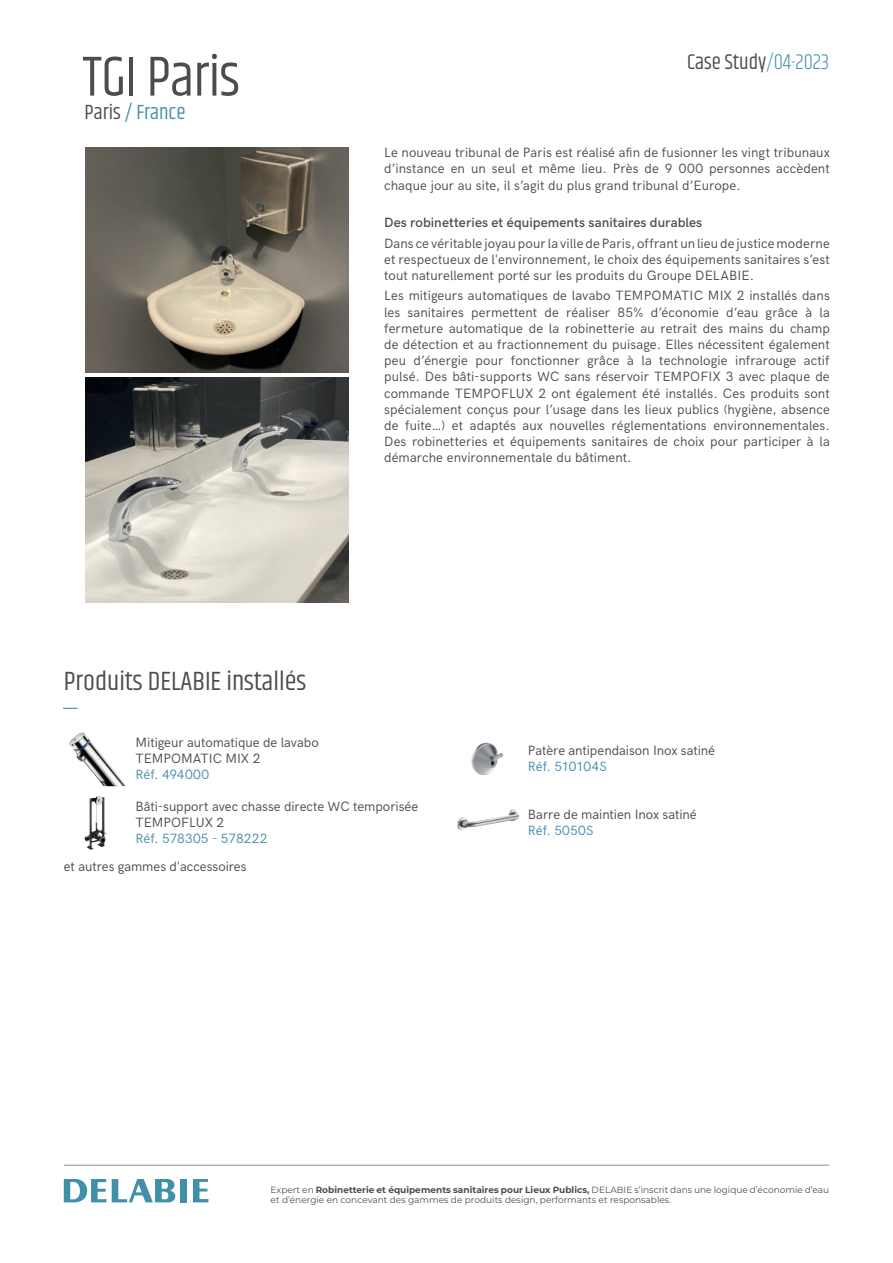
<style>
.page{position:relative;width:893px;height:1263px;background:#fff}
.page>*{position:absolute;margin:0;border:0;box-sizing:border-box;transform-origin:0 0}
.t1{font:57.75px "Khand";letter-spacing:-.01em;color:#4b4c4d;scale:.96 1}
.t2{font:27px "Khand";color:#4b4c4d}
.t3{font:21.9px "Khand";color:#4b4c4d;scale:.96 1}
.t4{font:21px "Khand";color:#428fa8}
.t5{font:13.5px/16.2px "HK Grotesk";color:#4b4c4d;text-align:justify}
.t6{font:600 13.5px "HK Grotesk";letter-spacing:.005em;color:#4b4c4d}
.t7{font:13.5px "HK Grotesk";letter-spacing:-.005em;color:#428fa8}
.t8{font:13.5px "HK Grotesk";letter-spacing:.015em;color:#428fa8}
.t9{font:9px/10.8px "Montserrat";color:#4b4c4d}
.s1{color:#4b4c4d}
.s2{font-weight:300;color:#428fa8}
.s3{font-weight:700}
</style>
<div class="page">
<hr style="left:64px;top:1165px;width:765px;height:1px;background:#8f9598">
<img style="left:69px;top:732px;width:57px;height:54px">
<img style="left:85px;top:796px;width:22px;height:54px">
<img style="left:472px;top:743px;width:31px;height:32px">
<img style="left:457px;top:809px;width:62px;height:21px">
<svg style="left:63px;top:708px;width:15px;height:1px"></svg>
<img style="left:85px;top:148px;width:263px;height:224px">
<img style="left:85px;top:378px;width:263px;height:224px">
<div style="left:180px;top:1179px;width:7px;height:23px;background:#428fa8"></div>
<svg style="left:193px;top:1179px;width:15px;height:23px"></svg>
<svg style="left:64px;top:1179px;width:112px;height:23px"></svg>
<h1 class="t1" style="left:82px;top:50px;width:165px">TGI Paris</h1>
<h3 class="t4" style="left:85px;top:103px;width:102px"><span class="s1">Paris</span> / France</h3>
<h3 class="t3" style="left:687px;top:52px;width:150px">Case Study<span class="s2">/04-2023</span></h3>
<p class="t5" style="left:384px;top:145px;width:447px">Le nouveau tribunal de Paris est réalisé afin de fusionner les vingt tribunaux d’instance en un seul et même lieu. Près de 9 000 personnes accèdent chaque jour au site, il s’agit du plus grand tribunal d’Europe.</p>
<p class="t6" style="left:384px;top:218px;width:320px">Des robinetteries et équipements sanitaires durables</p>
<p class="t5" style="left:384px;top:235px;width:447px">Dans ce véritable joyau pour la ville de Paris, offrant un lieu de justice moderne et respectueux de l'environnement, le choix des équipements sanitaires s’est tout naturellement porté sur les produits du Groupe DELABIE.</p>
<p class="t5" style="left:384px;top:288px;width:447px">Les mitigeurs automatiques de lavabo TEMPOMATIC MIX 2 installés dans les sanitaires permettent de réaliser 85% d’économie d’eau grâce à la fermeture automatique de la robinetterie au retrait des mains du champ de détection et au fractionnement du puisage. Elles nécessitent également peu d’énergie pour fonctionner grâce à la technologie infrarouge actif pulsé. Des bâti-supports WC sans réservoir TEMPOFIX 3 avec plaque de commande TEMPOFLUX 2 ont également été installés. Ces produits sont spécialement conçus pour l’usage dans les lieux publics (hygiène, absence de fuite…) et adaptés aux nouvelles réglementations environnementales.<br>Des robinetteries et équipements sanitaires de choix pour participer à la démarche environnementale du bâtiment.</p>
<h2 class="t2" style="left:64px;top:669px;width:244px">Produits DELABIE installés</h2>
<p class="t5" style="left:136px;top:735px;width:185px">Mitigeur automatique de lavabo<br>TEMPOMATIC MIX 2</p>
<p class="t7" style="left:136px;top:767px;width:75px">Réf. 494000</p>
<p class="t5" style="left:136px;top:798px;width:284px">Bâti-support avec chasse directe WC temporisée<br>TEMPOFLUX 2</p>
<p class="t7" style="left:136px;top:831px;width:133px">Réf. 578305 - 578222</p>
<p class="t5" style="left:64px;top:858px;width:184px">et autres gammes d'accessoires</p>
<p class="t5" style="left:528px;top:743px;width:189px">Patère antipendaison Inox satiné</p>
<p class="t7" style="left:528px;top:759px;width:81px">Réf. 510104S</p>
<p class="t5" style="left:528px;top:806px;width:170px">Barre de maintien Inox satiné</p>
<p class="t8" style="left:528px;top:823px;width:67px">Réf. 5050S</p>
<p class="t9" style="left:271px;top:1185px;width:560px">Expert en <span class="s3">Robinetterie et équipements sanitaires pour Lieux Publics,</span> DELABIE s’inscrit dans une logique d’économie d’eau et d’énergie en concevant des gammes de produits design, performants et responsables.</p>
</div>
